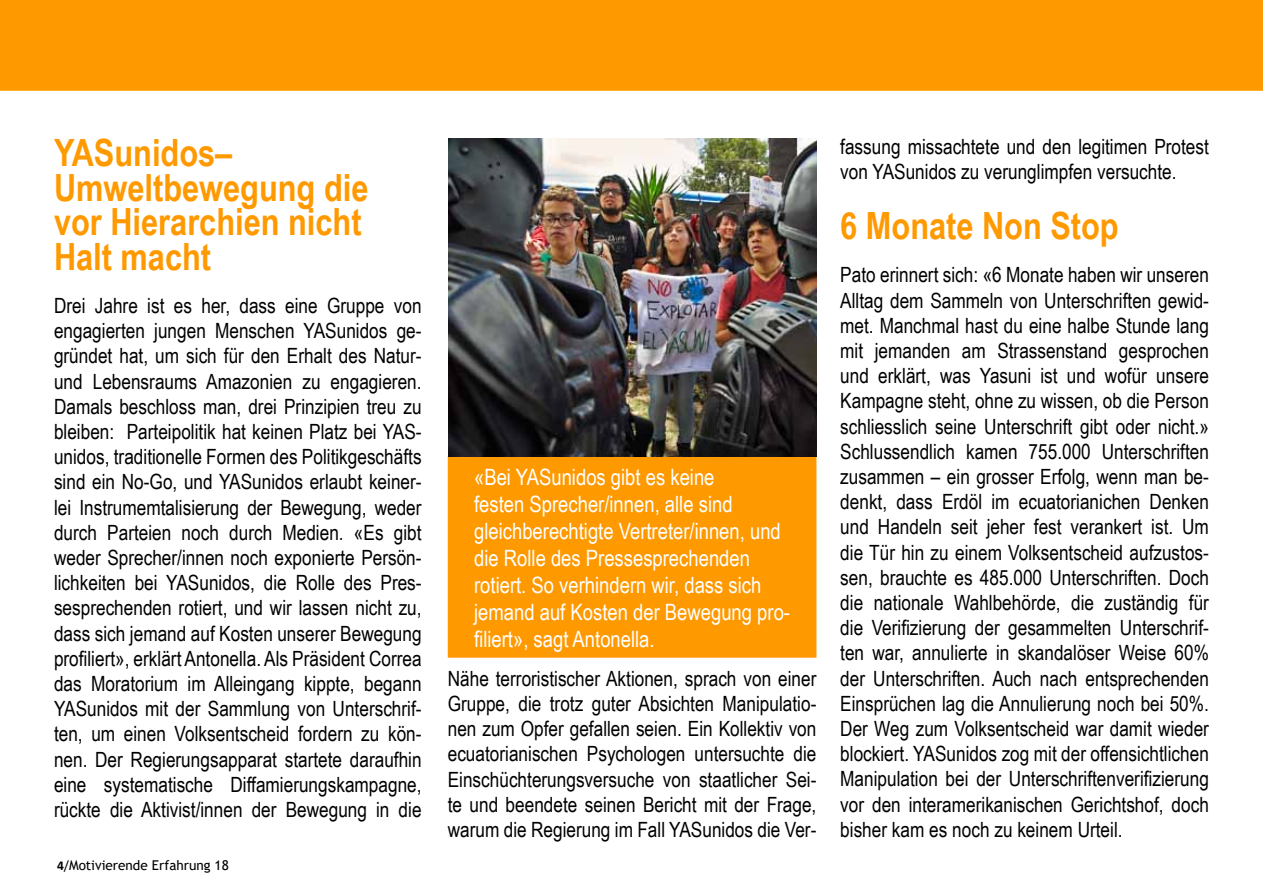
<style>
.page{position:relative;width:1263px;height:893px;background:#fff}
.page>*{position:absolute;margin:0;border:0;box-sizing:border-box;transform-origin:0 0}
.t1{font:700 37.5px/34.5px "Arial Narrow";color:#f90}
.t2{font:22.5px/27px "Arial Narrow";color:#fff}
.t3{font:21px/25.2px "Arial Narrow";color:#000;text-align:justify}
.t4{font:13.5px "Trebuchet MS";color:#000}
.s1{font-family:"Calibri";font-weight:700}
.s2{font-family:"Calibri"}
</style>
<div class="page">
<div style="left:448px;top:456px;width:368px;height:202px;background:#f90;border:2px solid #f90"></div>
<img style="left:449px;top:139px;width:367px;height:317px">
<div style="left:0;top:0;width:1263px;height:91px;background:#f90"></div>
<h1 class="t1" style="left:54px;top:134px;width:316px">YASunidos–<br>Umweltbewegung die vor Hierarchien nicht<br>Halt macht</h1>
<p class="t3" style="left:54px;top:292px;width:369px">Drei Jahre ist es her, dass eine Gruppe von engagierten jungen Menschen YASunidos ge&shy;gründet hat, um sich für den Erhalt des Natur&shy;und Lebensraums Amazonien zu engagieren.<br>Damals beschloss man, drei Prinzipien treu zu bleiben: Parteipolitik hat keinen Platz bei YAS&shy;unidos, traditionelle Formen des Politikgeschäfts sind ein No-Go, und YASunidos erlaubt keiner&shy;lei Instrumemtalisierung der Bewegung, weder durch Parteien noch durch Medien. «Es gibt weder Sprecher/innen noch exponierte Persön&shy;lichkeiten bei YASunidos, die Rolle des Pres&shy;sesprechenden rotiert, und wir lassen nicht zu, dass sich jemand auf Kosten unserer Bewegung profiliert», erklärt Antonella. Als Präsident Correa das Moratorium im Alleingang kippte, begann YASunidos mit der Sammlung von Unterschrif&shy;ten, um einen Volksentscheid fordern zu kön&shy;nen. Der Regierungsapparat startete daraufhin eine systematische Diffamierungskampagne, rückte die Aktivist/innen der Bewegung in die</p>
<p class="t4" style="left:57px;top:857px;width:173px"><span class="s1">4</span><span class="s2">/</span>Motivierende Erfahrung 18</p>
<p class="t2" style="left:474px;top:462px;width:317px">«Bei YASunidos gibt es keine<br>festen Sprecher/innen, alle sind gleichberechtigte Vertreter/innen, und die Rolle des Pressesprechenden rotiert. So verhindern wir, dass sich jemand auf Kosten der Bewegung pro&shy;filiert», sagt Antonella.</p>
<p class="t3" style="left:448px;top:665px;width:370px">Nähe terroristischer Aktionen, sprach von einer Gruppe, die trotz guter Absichten Manipulatio&shy;nen zum Opfer gefallen seien. Ein Kollektiv von ecuatorianischen Psychologen untersuchte die Einschüchterungsversuche von staatlicher Sei&shy;te und beendete seinen Bericht mit der Frage, warum die Regierung im Fall YASunidos die Ver-</p>
<p class="t3" style="left:840px;top:133px;width:370px">fassung missachtete und den legitimen Protest von YASunidos zu verunglimpfen versuchte.</p>
<h1 class="t1" style="left:840px;top:207px;width:280px">6 Monate Non Stop</h1>
<p class="t3" style="left:840px;top:262px;width:370px">Pato erinnert sich: «6 Monate haben wir unseren Alltag dem Sammeln von Unterschriften gewid&shy;met. Manchmal hast du eine halbe Stunde lang mit jemanden am Strassenstand gesprochen und erklärt, was Yasuni ist und wofür unsere Kampagne steht, ohne zu wissen, ob die Person schliesslich seine Unterschrift gibt oder nicht.» Schlussendlich kamen 755.000 Unterschriften zusammen – ein grosser Erfolg, wenn man be&shy;denkt, dass Erdöl im ecuatorianichen Denken und Handeln seit jeher fest verankert ist. Um die Tür hin zu einem Volksentscheid aufzustos&shy;sen, brauchte es 485.000 Unterschriften. Doch die nationale Wahlbehörde, die zuständig für die Verifizierung der gesammelten Unterschrif&shy;ten war, annulierte in skandalöser Weise 60% der Unterschriften. Auch nach entsprechenden Einsprüchen lag die Annulierung noch bei 50%.<br>Der Weg zum Volksentscheid war damit wieder blockiert. YASunidos zog mit der offensichtlichen Manipulation bei der Unterschriftenverifizierung vor den interamerikanischen Gerichtshof, doch bisher kam es noch zu keinem Urteil.</p>
</div>
